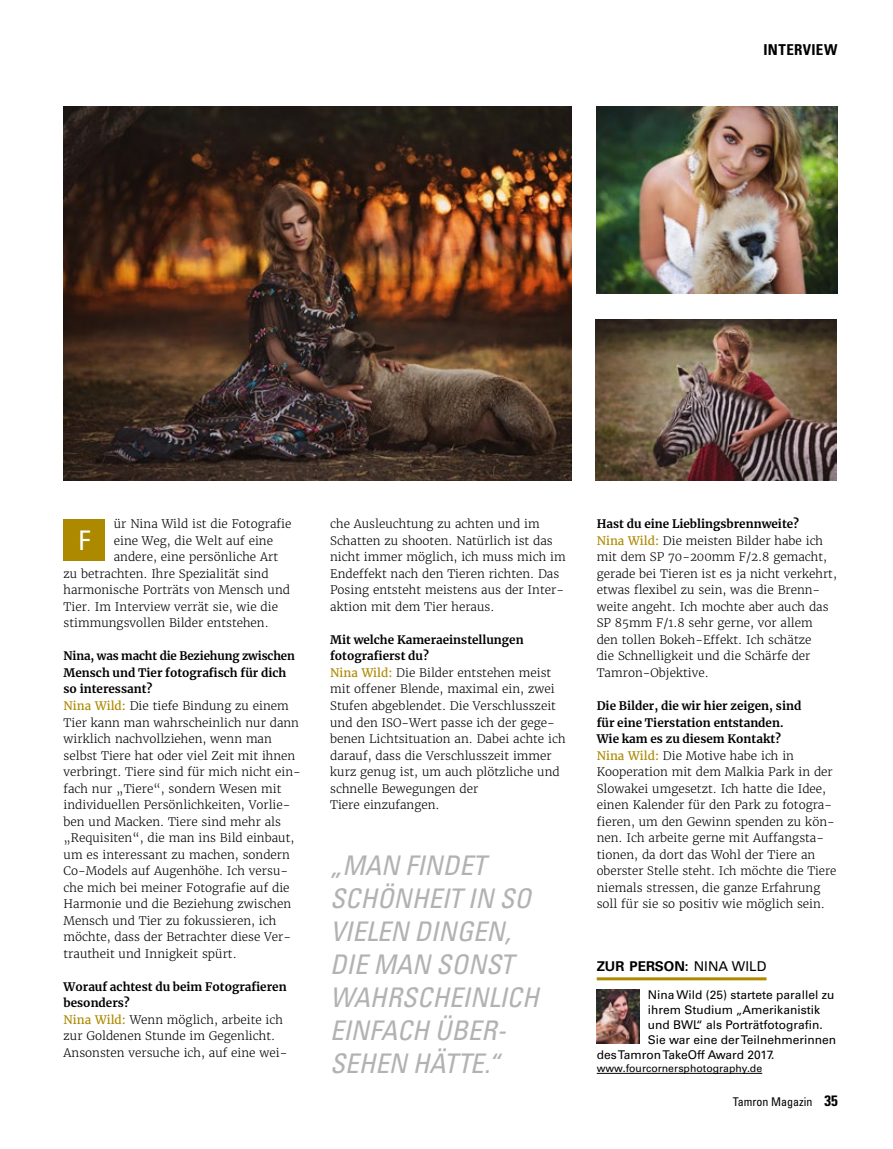
<style>
.page{position:relative;width:893px;height:1149px;background:#fff}
.page>*{position:absolute;margin:0;border:0;box-sizing:border-box;transform-origin:0 0}
.t1{font:italic condensed 27px/33px "Univers LT Std";color:#b3b2b2}
.t2{font:condensed 27px "Univers LT Std";color:#fff}
.t3{font:700 condensed 15px "Univers LT Std";color:#000}
.t4{font:700 13.5px "Univers LT Std";color:#000}
.t5{font:12px "Univers LT Std";color:#000}
.t6{font:condensed 12px "Univers LT Std";color:#000}
.t7{font:300 11.7px/16.5px "Merriweather";color:#000}
.t8{font:10.5px "Univers LT Std";color:#000}
.s1{font-weight:700}
.s2{font-weight:400;color:#ad8900}
.s3{font-weight:400}
.s4{font-weight:700;font-size:15px}
</style>
<div class="page">
<img style="left:596px;top:319px;width:241px;height:161px">
<img style="left:597px;top:106px;width:241px;height:187px">
<img style="left:64px;top:106px;width:507px;height:374px">
<div style="left:64px;top:519px;width:41px;height:42px;background:#ad8900"></div>
<hr style="left:597px;top:977px;width:169px;height:3px;background:#ad8900">
<hr style="left:597px;top:1072px;width:165px;height:1px;background:#000">
<img style="left:597px;top:989px;width:42px;height:54px">
<p class="t3" style="left:764px;top:41px;width:14px">INTERVIEW</p>
<p class="t7" style="left:114px;top:516px;width:179px">ür Nina Wild ist die Fotografie</p>
<p class="t7" style="left:114px;top:532px;width:161px">eine Weg, die Welt auf eine</p>
<p class="t7" style="left:114px;top:548px;width:166px">andere, eine persönliche Art</p>
<p class="t7" style="left:64px;top:565px;width:207px">zu betrachten. Ihre Spezialität sind</p>
<p class="t7" style="left:64px;top:581px;width:228px">harmonische Porträts von Mensch und</p>
<p class="t7" style="left:64px;top:598px;width:216px">Tier. Im Interview verrät sie, wie die</p>
<p class="t7" style="left:64px;top:614px;width:207px">stimmungsvollen Bilder entstehen.</p>
<p class="t7" style="left:64px;top:648px;width:239px"><span class="s1">Nina, was macht die Beziehung zwischen Mensch und Tier fotografisch für dich so interessant?<br></span><span class="s2">Nina Wild:</span> Die tiefe Bindung zu einem Tier kann man wahrscheinlich nur dann wirklich nachvollziehen, wenn man selbst Tiere hat oder viel Zeit mit ihnen verbringt. Tiere sind für mich nicht ein&shy;fach nur „Tiere“, sondern Wesen mit individuellen Persönlichkeiten, Vorlie&shy;ben und Macken. Tiere sind mehr als „Requisiten“, die man ins Bild einbaut, um es interessant zu machen, sondern Co-Models auf Augenhöhe. Ich versu&shy;che mich bei meiner Fotografie auf die Harmonie und die Beziehung zwischen Mensch und Tier zu fokussieren, ich möchte, dass der Betrachter diese Ver&shy;trautheit und Innigkeit spürt.</p>
<p class="t7" style="left:64px;top:978px;width:225px"><span class="s1">Worauf achtest du beim Fotografieren besonders?<br></span><span class="s2">Nina Wild:</span> Wenn möglich, arbeite ich zur Goldenen Stunde im Gegenlicht.<br>Ansonsten versuche ich, auf eine wei-</p>
<h1 class="t2" style="left:78px;top:523px;width:13px">F</h1>
<p class="t7" style="left:330px;top:516px;width:237px">che Ausleuchtung zu achten und im Schatten zu shooten. Natürlich ist das nicht immer möglich, ich muss mich im Endeffekt nach den Tieren richten. Das Posing entsteht meistens aus der Inter&shy;aktion mit dem Tier heraus.</p>
<p class="t7" style="left:330px;top:631px;width:237px"><span class="s1">Mit welche Kameraeinstellungen fotografierst du?<br></span><span class="s2">Nina Wild:</span> Die Bilder entstehen meist mit offener Blende, maximal ein, zwei Stufen abgeblendet. Die Verschlusszeit und den ISO-Wert passe ich der gege&shy;benen Lichtsituation an. Dabei achte ich darauf, dass die Verschlusszeit immer kurz genug ist, um auch plötzliche und schnelle Bewegungen der<br>Tiere einzufangen.</p>
<h1 class="t1" style="left:330px;top:848px;width:210px">„MAN FINDET<br>SCHÖNHEIT IN SO<br>VIELEN DINGEN,<br>DIE MAN SONST<br>WAHRSCHEINLICH<br>EINFACH ÜBER-<br>SEHEN HÄTTE.“</h1>
<p class="t7" style="left:597px;top:516px;width:242px"><span class="s1">Hast du eine Lieblingsbrennweite?<br></span><span class="s2">Nina Wild:</span> Die meisten Bilder habe ich mit dem SP 70-200mm F/2.8 gemacht, gerade bei Tieren ist es ja nicht verkehrt, etwas flexibel zu sein, was die Brenn&shy;weite angeht. Ich mochte aber auch das SP 85mm F/1.8 sehr gerne, vor allem den tollen Bokeh-Effekt. Ich schätze<br>die Schnelligkeit und die Schärfe der Tamron-Objektive.</p>
<p class="t7" style="left:597px;top:697px;width:241px"><span class="s1">Die Bilder, die wir hier zeigen, sind<br>für eine Tierstation entstanden.<br>Wie kam es zu diesem Kontakt?<br></span><span class="s2">Nina Wild:</span> Die Motive habe ich in Kooperation mit dem Malkia Park in der Slowakei umgesetzt. Ich hatte die Idee, einen Kalender für den Park zu fotogra&shy;fieren, um den Gewinn spenden zu kön&shy;nen. Ich arbeite gerne mit Auffangsta&shy;tionen, da dort das Wohl der Tiere an oberster Stelle steht. Ich möchte die Tiere niemals stressen, die ganze Erfahrung soll für sie so positiv wie möglich sein.</p>
<p class="t4" style="left:597px;top:957px;width:171px">ZUR PERSON: <span class="s3">NINA WILD</span></p>
<p class="t5" style="left:648px;top:987px;width:188px">Nina Wild (25) startete parallel zu</p>
<p class="t5" style="left:648px;top:1002px;width:174px">ihrem Studium „Amerikanistik</p>
<p class="t5" style="left:648px;top:1017px;width:177px">und BWL“ als Porträtfotografin.</p>
<p class="t5" style="left:648px;top:1032px;width:190px">Sie war eine der Teilnehmerinnen</p>
<p class="t5" style="left:597px;top:1047px;width:179px">des Tamron TakeOff Award 2017.</p>
<p class="t8" style="left:597px;top:1061px;width:167px">www.fourcornersphotography.de</p>
<p class="t6" style="left:733px;top:1094px;width:107px">Tamron Magazin <span class="s4">35</span></p>
</div>
